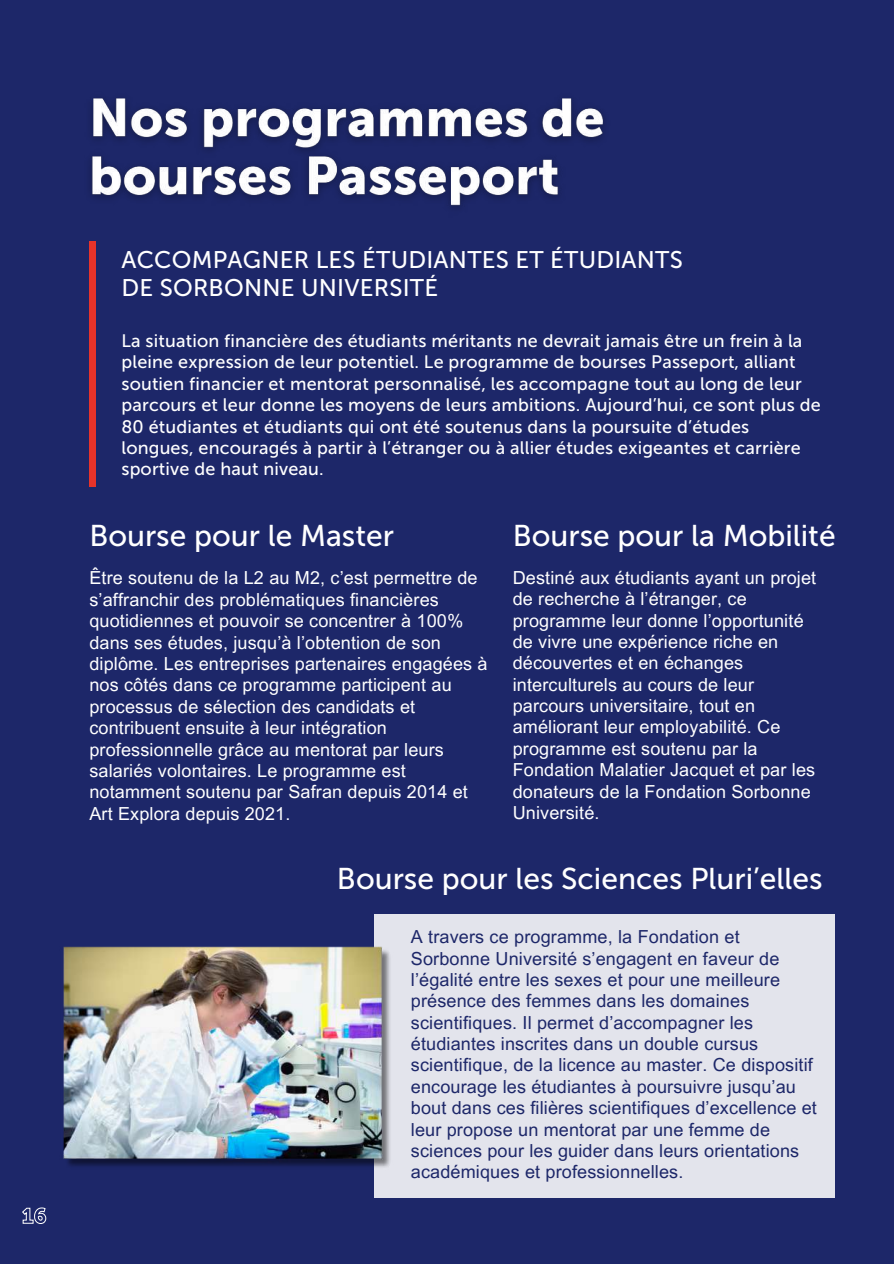
<style>
.page{position:relative;width:894px;height:1264px;background:#fff}
.page>*{position:absolute;margin:0;border:0;box-sizing:border-box;transform-origin:0 0}
.t1{font:30px "Museo Sans 500";color:#fff}
.t2{font:24px/28.2px "Museo Sans 500";letter-spacing:.01em;color:#fff}
.t3{font:18px/21.3px "Arial MT Pro";letter-spacing:.01em;color:#fff}
.t4{font:18px/21.3px "Arial MT Pro";letter-spacing:.01em;color:#1d2769}
.t5{font:18px/21.3px "Museo Sans 500";letter-spacing:.01em;color:#fff}
</style>
<div class="page">
<div style="left:0;top:0;width:893px;height:1263px;background:#1d2769"></div>
<div style="left:374px;top:914px;width:459px;height:283px;background:#e3e4ec"></div>
<img style="left:90px;top:98px;width:514px;height:109px">
<div style="left:89px;top:241px;width:7px;height:246px;background:#e6332a"></div>
<svg style="left:22px;top:1207px;width:25px;height:17px"></svg>
<img style="left:63px;top:946px;width:327px;height:221px">
<h2 class="t2" style="left:121px;top:246px;width:562px">ACCOMPAGNER LES ÉTUDIANTES ET ÉTUDIANTS<br>DE SORBONNE UNIVERSITÉ</h2>
<p class="t5" style="left:121px;top:330px;width:700px">La situation financière des étudiants méritants ne devrait jamais être un frein à la pleine expression de leur potentiel. Le programme de bourses Passeport, alliant soutien financier et mentorat personnalisé, les accompagne tout au long de leur parcours et leur donne les moyens de leurs ambitions. Aujourd’hui, ce sont plus de 80 étudiantes et étudiants qui ont été soutenus dans la poursuite d’études longues, encouragés à partir à l’étranger ou à allier études exigeantes et carrière sportive de haut niveau.</p>
<h1 class="t1" style="left:89px;top:517px;width:306px">Bourse pour le Master</h1>
<p class="t3" style="left:89px;top:569px;width:399px">Être soutenu de la L2 au M2, c’est permettre de s’affranchir des problématiques financières quotidiennes et pouvoir se concentrer à 100% dans ses études, jusqu’à l’obtention de son diplôme. Les entreprises partenaires engagées à nos côtés dans ce programme participent au processus de sélection des candidats et contribuent ensuite à leur intégration professionnelle grâce au mentorat par leurs salariés volontaires. Le programme est notamment soutenu par Safran depuis 2014 et Art Explora depuis 2021.</p>
<h1 class="t1" style="left:512px;top:517px;width:324px">Bourse pour la Mobilité</h1>
<p class="t3" style="left:512px;top:569px;width:305px">Destiné aux étudiants ayant un projet de recherche à l’étranger, ce programme leur donne l’opportunité de vivre une expérience riche en découvertes et en échanges interculturels au cours de leur parcours universitaire, tout en améliorant leur employabilité. Ce programme est soutenu par la<br>Fondation Malatier Jacquet et par les donateurs de la Fondation Sorbonne<br>Université.</p>
<h1 class="t1" style="left:337px;top:861px;width:487px">Bourse pour les Sciences Pluri’elles</h1>
<p class="t4" style="left:411px;top:928px;width:407px">A travers ce programme, la Fondation et Sorbonne Université s’engagent en faveur de l’égalité entre les sexes et pour une meilleure présence des femmes dans les domaines scientifiques. Il permet d’accompagner les étudiantes inscrites dans un double cursus scientifique, de la licence au master. Ce dispositif encourage les étudiantes à poursuivre jusqu’au bout dans ces filières scientifiques d’excellence et leur propose un mentorat par une femme de sciences pour les guider dans leurs orientations académiques et professionnelles.</p>
</div>
